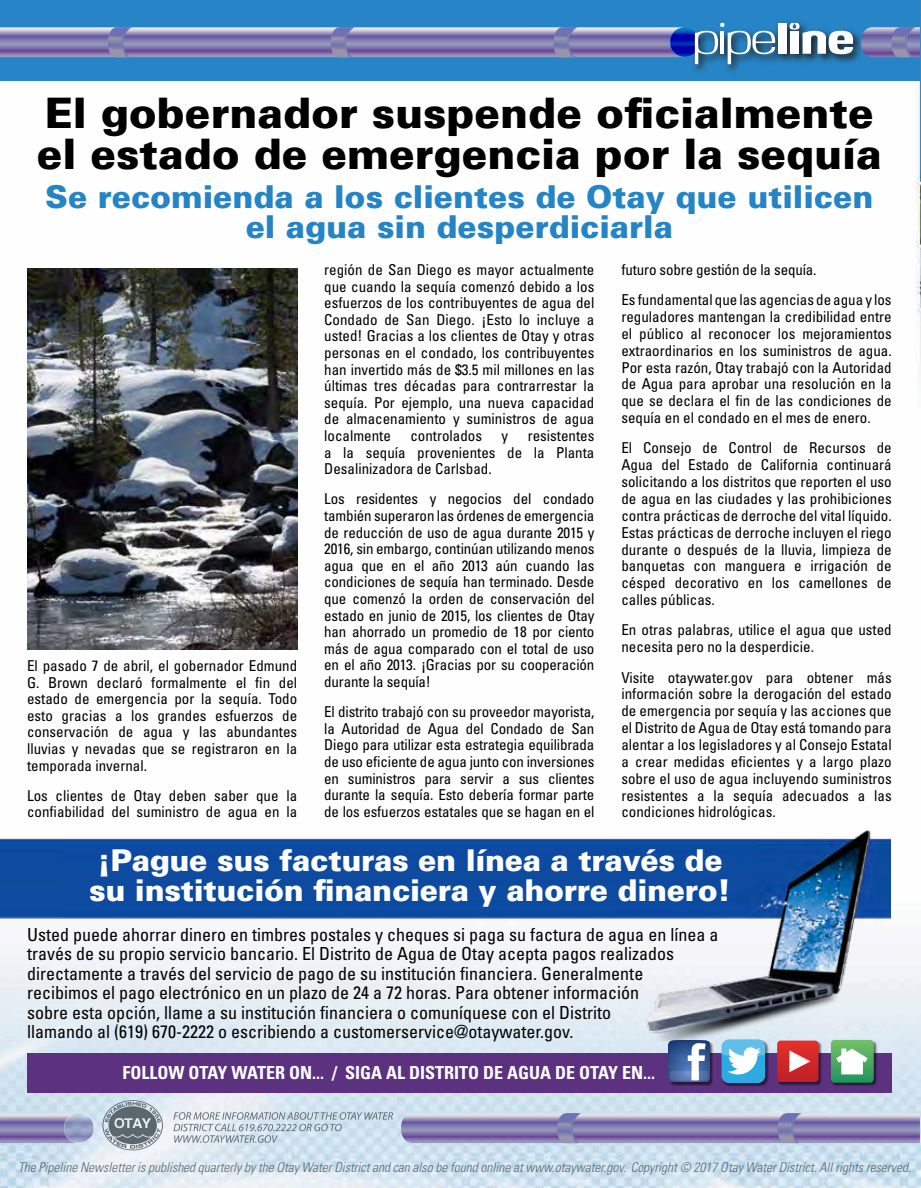
<style>
.page{position:relative;width:921px;height:1188px;background:#fff}
.page>*{position:absolute;margin:0;border:0;box-sizing:border-box;transform-origin:0 0}
.t1{font:900 42px/40.7px "Univers";color:#000}
.t2{font:900 31.5px/30.2px "Univers";color:#2484c6;text-align:center}
.t3{font:900 30px/30px "Univers";letter-spacing:-.01em;color:#fff}
.t4{font:condensed 18px/19.5px "Univers";color:#000}
.t5{font:700 condensed 18px "Univers";color:#fff}
.t6{font:condensed 15px/16.6px "Univers";color:#000;text-align:justify}
.t7{font:italic 300 condensed 13.35px "Univers";color:#5c676d}
</style>
<div class="page">
<img style="left:0;top:0;width:920px;height:1188px">
<div style="left:0;top:0;width:919px;height:81px;background:#2785c7"></div>
<svg style="left:866px;top:27px;width:53px;height:30px;background:#857eb1"></svg>
<img style="left:693px;top:21px;width:173px;height:51px">
<svg style="left:0;top:23px;width:775px;height:41px"></svg>
<div style="left:777px;top:23px;width:9px;height:31px;background:#fff"></div>
<svg style="left:789px;top:23px;width:63px;height:31px"></svg>
<svg style="left:0;top:1113px;width:93px;height:30px;background:#9692bc"></svg>
<svg style="left:401px;top:1113px;width:518px;height:30px;background:#9087b6"></svg>
<svg style="left:102px;top:1100px;width:61px;height:50px;background:#99a4ab"></svg>
<svg style="left:173px;top:1112px;width:220px;height:31px;background:#c3d1dc"></svg>
<div style="left:27px;top:1053px;width:864px;height:39px;background:#5c3180"></div>
<div style="left:777px;top:1041px;width:45px;height:45px;background:#000;opacity:.55"></div>
<svg style="left:777px;top:1041px;width:41px;height:41px;background:#d64545"></svg>
<div style="left:668px;top:1041px;width:45px;height:45px;background:#000;opacity:.55"></div>
<svg style="left:668px;top:1041px;width:41px;height:41px;background:#647fae"></svg>
<div style="left:831px;top:1040px;width:46px;height:47px;background:#000;opacity:.55"></div>
<svg style="left:830px;top:1041px;width:43px;height:42px;background:#82c193"></svg>
<div style="left:722px;top:1040px;width:47px;height:47px;background:#000;opacity:.55"></div>
<div style="left:721px;top:1040px;width:44px;height:43px;background:#2caae1;border-radius:7px"></div>
<svg style="left:721px;top:1041px;width:44px;height:33px"></svg>
<img style="left:0;top:830px;width:890px;height:211px">
<img style="left:27px;top:268px;width:270px;height:382px">
<h1 class="t1" style="left:37px;top:93px;width:846px">El gobernador suspende oficialmente el estado de emergencia por la sequía</h1>
<h2 class="t2" style="left:45px;top:182px;width:829px">Se recomienda a los clientes de Otay que utilicen el agua sin desperdiciarla</h2>
<p class="t6" style="left:324px;top:261px;width:272px">región de San Diego es mayor actualmente que cuando la sequía comenzó debido a los esfuerzos de los contribuyentes de agua del Condado de San Diego. ¡Esto lo incluye a usted! Gracias a los clientes de Otay y otras personas en el condado, los contribuyentes han invertido más de $3.5 mil millones en las últimas tres décadas para contrarrestar la sequía. Por ejemplo, una nueva capacidad de almacenamiento y suministros de agua localmente</p>
<p class="t6" style="left:621px;top:254px;width:271px;line-height:30.3px">futuro sobre gestión de la sequía.<br>Es fundamental que las agencias de agua y los</p>
<p class="t6" style="left:621px;top:308px;width:272px">reguladores mantengan la credibilidad entre el público al reconocer los mejoramientos extraordinarios en los suministros de agua.<br>Por esta razón, Otay trabajó con la Autoridad de Agua para aprobar una resolución en la que se declara el fin de las condiciones de sequía en el condado en el mes de enero.</p>
<p class="t6" style="left:621px;top:440px;width:272px">El Consejo de Control de Recursos de Agua del Estado de California continuará solicitando a los distritos que reporten el uso de agua en las ciudades y las prohibiciones contra prácticas de derroche del vital líquido.<br>Estas prácticas de derroche incluyen el riego durante o después de la lluvia, limpieza de banquetas con manguera e irrigación de césped decorativo en los camellones de calles públicas.</p>
<p class="t6" style="left:621px;top:621px;width:272px">En otras palabras, utilice el agua que usted necesita pero no la desperdicie.</p>
<p class="t6" style="left:621px;top:669px;width:272px">Visite otaywater.gov para obtener más información sobre la derogación del estado de emergencia por sequía y las acciones que el Distrito de Agua de Otay está tomando para alentar a los legisladores y al Consejo Estatal a crear medidas eficientes y a largo plazo sobre el uso de agua incluyendo suministros resistentes a la sequía adecuados a las condiciones hidrológicas.</p>
<h3 class="t3" style="left:89px;top:845px;width:643px">¡Pague sus facturas en línea a través de su institución financiera y ahorre dinero!</h3>
<p class="t4" style="left:27px;top:924px;width:692px">Usted puede ahorrar dinero en timbres postales y cheques si paga su factura de agua en línea a través de su propio servicio bancario. El Distrito de Agua de Otay acepta pagos realizados directamente a través del servicio de pago de su institución financiera. Generalmente recibimos el pago electrónico en un plazo de 24 a 72 horas. Para obtener información<br>sobre esta opción, llame a su institución financiera o comuníquese con el Distrito<br>llamando al (619) 670-2222 o escribiendo a customerservice@otaywater.gov.</p>
<p class="t6" style="left:324px;top:427px;width:272px;text-indent:203px">resistentes a la sequía provenientes de la Planta Desalinizadora de Carlsbad.</p>
<p class="t6" style="left:324px;top:490px;width:272px">Los residentes y negocios del condado también superaron las órdenes de emergencia de reducción de uso de agua durante 2015 y 2016, sin embargo, continúan utilizando menos agua que en el año 2013 aún cuando las condiciones de sequía han terminado. Desde que comenzó la orden de conservación del estado en junio de 2015, los clientes de Otay han ahorrado un promedio de 18 por ciento más de agua comparado con el total de uso en el año 2013. ¡Gracias por su cooperación durante la sequía!</p>
<p class="t6" style="left:324px;top:703px;width:272px">El distrito trabajó con su proveedor mayorista, la Autoridad de Agua del Condado de San Diego para utilizar esta estrategia equilibrada de uso eficiente de agua junto con inversiones en suministros para servir a sus clientes durante la sequía. Esto debería formar parte de los esfuerzos estatales que se hagan en el</p>
<p class="t6" style="left:410px;top:427px;width:73px">controlados</p>
<p class="t6" style="left:501px;top:427px;width:8px">y</p>
<p class="t6" style="left:27px;top:657px;width:272px">El pasado 7 de abril, el gobernador Edmund G. Brown declaró formalmente el fin del estado de emergencia por la sequía. Todo esto gracias a los grandes esfuerzos de conservación de agua y las abundantes lluvias y nevadas que se registraron en la temporada invernal.</p>
<p class="t6" style="left:27px;top:787px;width:271px">Los clientes de Otay deben saber que la confiabilidad del suministro de agua en la</p>
<p class="t5" style="left:122px;top:1061px;width:534px">FOLLOW OTAY WATER ON... / SIGA AL DISTRITO DE AGUA DE OTAY EN...</p>
<p class="t7" style="left:18px;top:1159px;width:894px">The Pipeline Newsletter is published quarterly by the Otay Water District and can also be found online at www.otaywater.gov. Copyright © 2017 Otay Water District. All rights reserved.</p>
</div>
